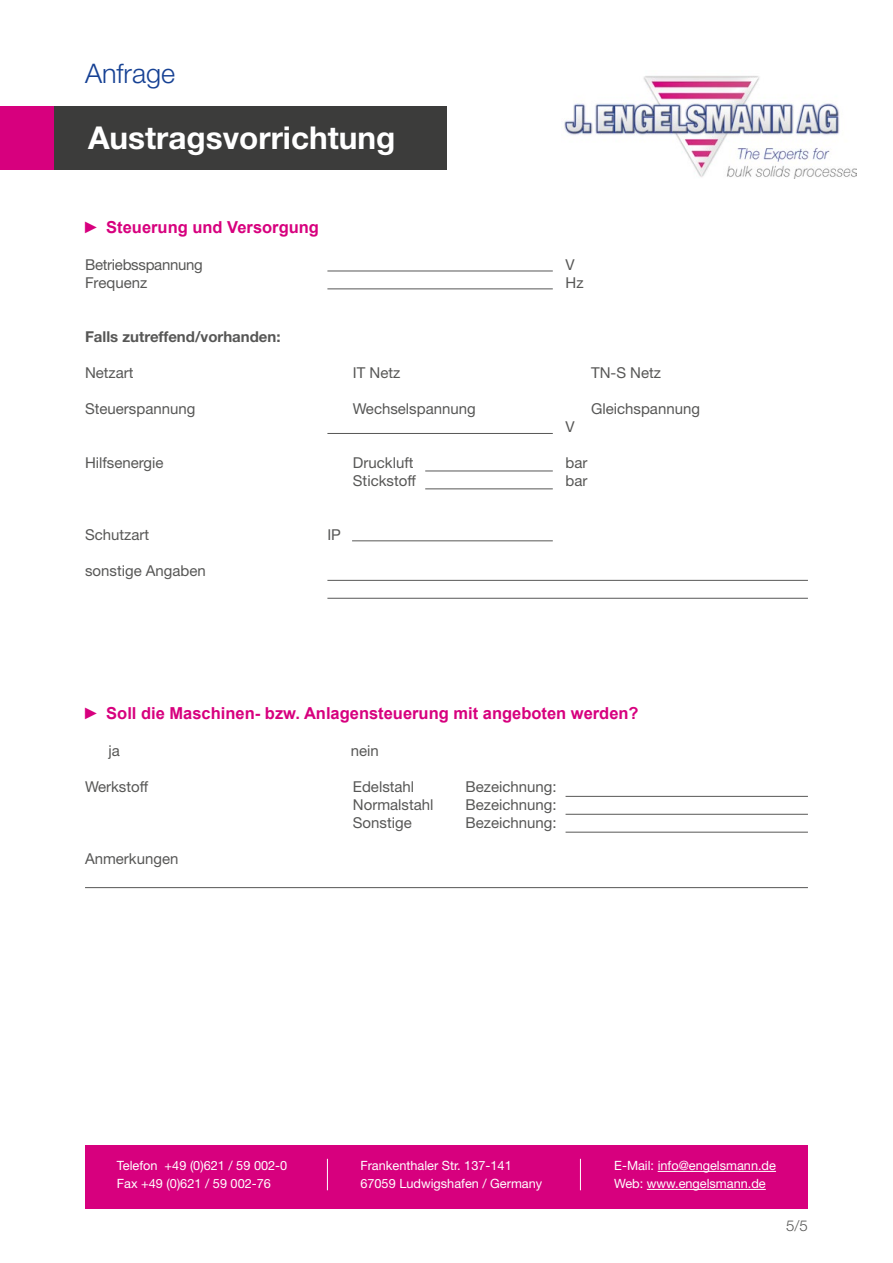
<style>
.page{position:relative;width:893px;height:1263px;background:#fff}
.page>*{position:absolute;margin:0;border:0;box-sizing:border-box;transform-origin:0 0}
.t1{font:700 31.5px "Helvetica Neue LT Std";color:#fff}
.t2{font:300 27px "Helvetica Neue LT Std";color:#164194}
.t3{font:700 16.5px "Arial";color:#d7007e}
.t4{font:15px/18px "Helvetica Neue LT Std";color:#575756}
.t5{font:700 15px "Helvetica Neue LT Std";color:#575756}
.t6{font:15px/18px "Helvetica Neue LT Std";letter-spacing:-.02em;color:#575756}
.t7{font:300 15px "Helvetica Neue LT Std";color:#575756}
.t8{font:12.75px/18px "Helvetica Neue LT Std";color:#fff}
</style>
<div class="page">
<div style="left:54px;top:106px;width:392px;height:64px;background:#3c3c3b"></div>
<div style="left:0;top:106px;width:54px;height:64px;background:#d7007e"></div>
<div style="left:85px;top:1145px;width:723px;height:64px;background:#d7007e"></div>
<hr style="left:327px;top:1159px;width:1px;height:31px;background:#fff">
<hr style="left:580px;top:1159px;width:1px;height:31px;background:#fff">
<hr style="left:658px;top:1171px;width:118px;height:1px;background:#fff">
<hr style="left:647px;top:1189px;width:119px;height:1px;background:#fff">
<img style="left:564px;top:76px;width:293px;height:103px">
<hr style="left:566px;top:796px;width:242px;height:1px;background:#575756">
<hr style="left:566px;top:814px;width:242px;height:1px;background:#575756">
<hr style="left:566px;top:832px;width:242px;height:1px;background:#575756">
<hr style="left:85px;top:887px;width:723px;height:1px;background:#575756">
<hr style="left:327px;top:271px;width:226px;height:1px;background:#575756">
<hr style="left:327px;top:288px;width:226px;height:1px;background:#575756">
<hr style="left:327px;top:433px;width:226px;height:1px;background:#575756">
<hr style="left:352px;top:540px;width:201px;height:1px;background:#575756">
<hr style="left:327px;top:580px;width:481px;height:1px;background:#575756">
<hr style="left:327px;top:598px;width:481px;height:1px;background:#575756">
<hr style="left:425px;top:471px;width:128px;height:1px;background:#575756">
<hr style="left:425px;top:488px;width:128px;height:1px;background:#575756">
<h2 class="t2" style="left:85px;top:57px;width:92px">Anfrage</h2>
<h1 class="t1" style="left:88px;top:119px;width:309px">Austragsvorrichtung</h1>
<p class="t3" style="left:83px;top:215px;width:237px">► Steuerung und Versorgung</p>
<p class="t6" style="left:85px;top:255px;width:119px">Betriebsspannung<br>Frequenz</p>
<p class="t4" style="left:566px;top:255px;width:20px">V<br>Hz</p>
<p class="t5" style="left:85px;top:327px;width:197px">Falls zutreffend/vorhanden:</p>
<p class="t4" style="left:85px;top:363px;width:50px">Netzart</p>
<p class="t4" style="left:85px;top:399px;width:112px">Steuerspannung</p>
<p class="t4" style="left:85px;top:453px;width:80px">Hilfsenergie</p>
<p class="t4" style="left:85px;top:525px;width:66px">Schutzart</p>
<p class="t4" style="left:85px;top:561px;width:122px">sonstige Angaben</p>
<p class="t4" style="left:353px;top:363px;width:49px">IT Netz</p>
<p class="t4" style="left:353px;top:399px;width:124px">Wechselspannung</p>
<p class="t4" style="left:353px;top:453px;width:62px">Druckluft</p>
<p class="t4" style="left:566px;top:417px;width:11px">V</p>
<p class="t4" style="left:591px;top:363px;width:71px">TN-S Netz</p>
<p class="t4" style="left:591px;top:399px;width:110px">Gleichspannung</p>
<p class="t4" style="left:566px;top:453px;width:23px">bar</p>
<p class="t4" style="left:353px;top:471px;width:65px">Stickstoff</p>
<p class="t4" style="left:566px;top:471px;width:23px">bar</p>
<p class="t4" style="left:327px;top:525px;width:15px">IP</p>
<p class="t3" style="left:83px;top:701px;width:557px">► Soll die Maschinen- bzw. Anlagensteuerung mit angeboten werden?</p>
<p class="t4" style="left:108px;top:741px;width:13px">ja</p>
<p class="t4" style="left:351px;top:741px;width:30px">nein</p>
<p class="t4" style="left:85px;top:777px;width:65px">Werkstoff</p>
<p class="t4" style="left:353px;top:777px;width:82px">Edelstahl<br>Normalstahl<br>Sonstige</p>
<p class="t4" style="left:466px;top:777px;width:93px;text-align:justify">Bezeichnung:<br>Bezeichnung:<br>Bezeichnung:</p>
<p class="t4" style="left:85px;top:849px;width:95px">Anmerkungen</p>
<p class="t8" style="left:117px;top:1156px;width:172px">Telefon +49 (0)621 / 59 002-0<br>Fax +49 (0)621 / 59 002-76</p>
<p class="t8" style="left:360px;top:1156px;width:183px">Frankenthaler Str. 137-141<br>67059 Ludwigshafen / Germany</p>
<p class="t8" style="left:614px;top:1156px;width:163px">E-Mail: info@engelsmann.de<br>Web: www.engelsmann.de</p>
<p class="t7" style="left:786px;top:1217px;width:23px">5/5</p>
</div>
